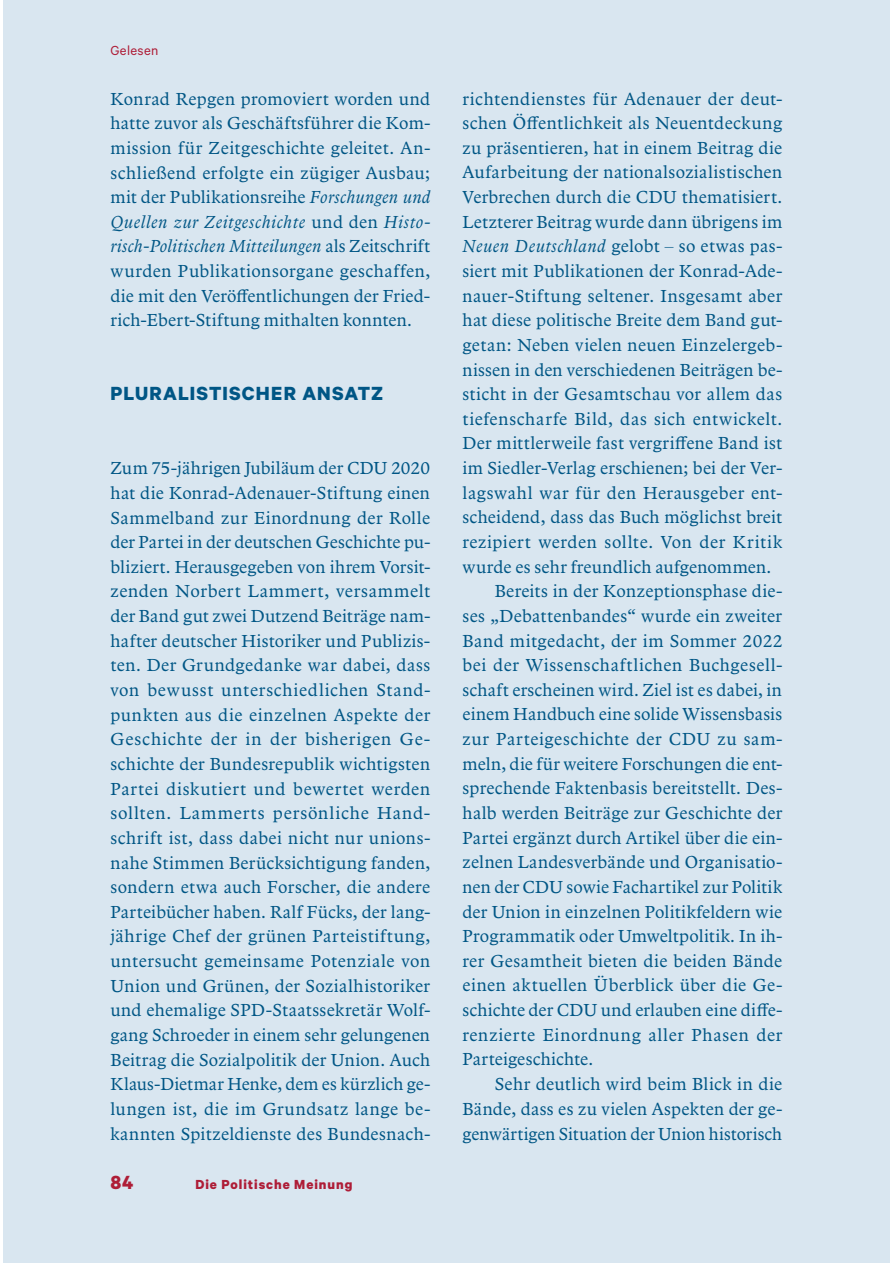
<style>
.page{position:relative;width:893px;height:1263px;background:#fff}
.page>*{position:absolute;margin:0;border:0;box-sizing:border-box;transform-origin:0 0}
.t1{font:700 21.45px "Calibre";letter-spacing:.045em;color:#005685}
.t2{font:700 21.45px "Calibre";color:#ae1d37}
.t3{font:18px/24.6px "Arbesco DT";letter-spacing:.02em;color:#005685;text-align:justify}
.t4{font:18px "Arbesco DT";letter-spacing:.04em;color:#005685}
.t5{font:700 14.85px "Calibre";letter-spacing:.065em;color:#ae1d37}
.t6{font:14.85px "Calibre";letter-spacing:.025em;color:#ae1d37}
.s1{font-style:italic}
</style>
<div class="page">
<div style="left:3px;top:0;width:887px;height:1263px;background:#d9e6f0"></div>
<p class="t6" style="left:110px;top:46px;width:50px">Gelesen</p>
<p class="t3" style="left:110px;top:88px;width:321px">Konrad Repgen promoviert worden und hatte zuvor als Geschäftsführer die Kom&shy;mission für Zeitgeschichte geleitet. An&shy;schließend erfolgte ein zügiger Ausbau; mit der Publikationsreihe <span class="s1">Forschungen und Quellen zur Zeitgeschichte</span> und den <span class="s1">Histo&shy;risch-Politischen Mitteilungen</span> als Zeitschrift wurden Publikationsorgane geschaffen, die mit den Veröffentlichungen der Fried&shy;rich-Ebert-Stiftung mithalten konnten.</p>
<p class="t1" style="left:110px;top:386px;width:274px">PLURALISTISCHER ANSATZ</p>
<p class="t3" style="left:110px;top:457px;width:321px">Zum 75-jährigen Jubiläum der CDU 2020 hat die Konrad-Adenauer-Stiftung einen Sammelband zur Einordnung der Rolle der Partei in der deutschen Geschichte pu&shy;bliziert. Herausgegeben von ihrem Vorsit&shy;zenden Norbert Lammert, versammelt der Band gut zwei Dutzend Beiträge nam&shy;hafter deutscher Historiker und Publizis&shy;ten. Der Grundgedanke war dabei, dass von bewusst unterschiedlichen Stand&shy;punkten aus die einzelnen Aspekte der Geschichte der in der bisherigen Ge&shy;schichte der Bundesrepublik wichtigsten Partei diskutiert und bewertet werden sollten. Lammerts persönliche Hand&shy;schrift ist, dass dabei nicht nur unions&shy;nahe Stimmen Berücksichtigung fanden, sondern etwa auch Forscher, die andere Parteibücher haben. Ralf Fücks, der lang&shy;jährige Chef der grünen Parteistiftung, untersucht gemeinsame Potenziale von Union und Grünen, der Sozialhistoriker und ehemalige SPD-Staatssekretär Wolf&shy;gang Schroeder in einem sehr gelungenen Beitrag die Sozialpolitik der Union. Auch Klaus-Dietmar Henke, dem es kürzlich ge&shy;lungen ist, die im Grundsatz lange be&shy;kannten Spitzeldienste des Bundesnach-</p>
<p class="t2" style="left:110px;top:1175px;width:24px">84</p>
<p class="t5" style="left:195px;top:1179px;width:158px">Die Politische Meinung</p>
<p class="t3" style="left:462px;top:87px;width:321px">richtendienstes für Adenauer der deut-</p>
<p class="t3" style="left:462px;top:112px;width:321px">schen Öffentlichkeit als Neuentdeckung</p>
<p class="t3" style="left:462px;top:137px;width:321px">zu präsentieren, hat in einem Beitrag die</p>
<p class="t3" style="left:462px;top:161px;width:321px">Aufarbeitung der nationalsozialistischen</p>
<p class="t3" style="left:462px;top:186px;width:321px">Verbrechen durch die CDU thematisiert.</p>
<p class="t3" style="left:462px;top:211px;width:321px">Letzterer Beitrag wurde dann übrigens im</p>
<p class="t3" style="left:462px;top:235px;width:321px"><span class="s1">Neuen Deutschland</span> gelobt – so etwas pas-</p>
<p class="t3" style="left:462px;top:260px;width:321px">siert mit Publikationen der Konrad-Ade-</p>
<p class="t3" style="left:462px;top:285px;width:321px">nauer-Stiftung seltener. Insgesamt aber</p>
<p class="t3" style="left:462px;top:309px;width:321px">hat diese politische Breite dem Band gut-</p>
<p class="t3" style="left:462px;top:334px;width:321px">getan: Neben vielen neuen Einzelergeb-</p>
<p class="t3" style="left:462px;top:358px;width:321px">nissen in den verschiedenen Beiträgen be-</p>
<p class="t3" style="left:462px;top:383px;width:321px">sticht in der Gesamtschau vor allem das</p>
<p class="t3" style="left:462px;top:408px;width:321px">tiefenscharfe Bild, das sich entwickelt.</p>
<p class="t3" style="left:462px;top:432px;width:321px">Der mittlerweile fast vergriffene Band ist</p>
<p class="t3" style="left:462px;top:457px;width:321px">im Siedler-Verlag erschienen; bei der Ver-</p>
<p class="t3" style="left:462px;top:482px;width:321px">lagswahl war für den Herausgeber ent-</p>
<p class="t3" style="left:462px;top:506px;width:321px">scheidend, dass das Buch möglichst breit</p>
<p class="t3" style="left:462px;top:531px;width:321px">rezipiert werden sollte. Von der Kritik</p>
<p class="t3" style="left:462px;top:556px;width:310px">wurde es sehr freundlich aufgenommen.</p>
<p class="t3" style="left:495px;top:580px;width:289px">Bereits in der Konzeptionsphase die-</p>
<p class="t3" style="left:462px;top:605px;width:321px">ses „Debattenbandes“ wurde ein zweiter</p>
<p class="t3" style="left:462px;top:629px;width:321px">Band mitgedacht, der im Sommer 2022</p>
<p class="t3" style="left:462px;top:654px;width:321px">bei der Wissenschaftlichen Buchgesell-</p>
<p class="t3" style="left:462px;top:679px;width:321px">schaft erscheinen wird. Ziel ist es dabei, in</p>
<p class="t3" style="left:462px;top:703px;width:321px">einem Handbuch eine solide Wissensbasis</p>
<p class="t3" style="left:462px;top:728px;width:321px">zur Parteigeschichte der CDU zu sam-</p>
<p class="t3" style="left:462px;top:753px;width:321px">meln, die für weitere Forschungen die ent-</p>
<p class="t3" style="left:462px;top:777px;width:321px">sprechende Faktenbasis bereitstellt. Des-</p>
<p class="t3" style="left:462px;top:802px;width:321px">halb werden Beiträge zur Geschichte der</p>
<p class="t3" style="left:462px;top:827px;width:321px">Partei ergänzt durch Artikel über die ein-</p>
<p class="t3" style="left:462px;top:851px;width:321px">zelnen Landesverbände und Organisatio-</p>
<p class="t3" style="left:462px;top:876px;width:321px">nen der CDU sowie Fachartikel zur Politik</p>
<p class="t3" style="left:462px;top:900px;width:321px">der Union in einzelnen Politikfeldern wie</p>
<p class="t3" style="left:462px;top:925px;width:321px">Programmatik oder Umweltpolitik. In ih-</p>
<p class="t3" style="left:462px;top:950px;width:321px">rer Gesamtheit bieten die beiden Bände</p>
<p class="t3" style="left:462px;top:974px;width:321px">einen aktuellen Überblick über die Ge-</p>
<p class="t3" style="left:462px;top:999px;width:321px">schichte der CDU und erlauben eine diffe-</p>
<p class="t4" style="left:462px;top:1028px;width:321px">renzierte Einordnung aller Phasen der</p>
<p class="t3" style="left:462px;top:1048px;width:132px">Parteigeschichte.</p>
<p class="t3" style="left:495px;top:1073px;width:289px">Sehr deutlich wird beim Blick in die</p>
<p class="t3" style="left:462px;top:1098px;width:321px">Bände, dass es zu vielen Aspekten der ge-</p>
<p class="t3" style="left:462px;top:1123px;width:321px">genwärtigen Situation der Union historisch</p>
</div>
